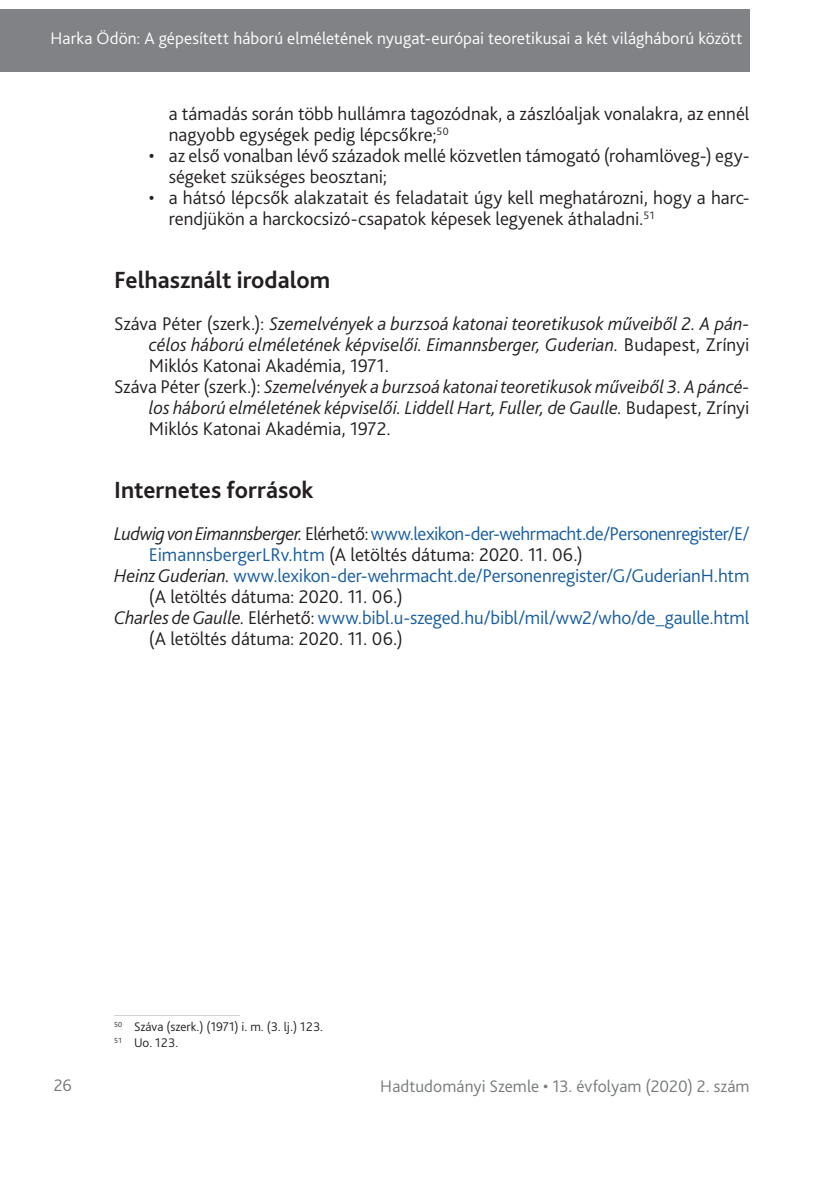
<style>
.page{position:relative;width:834px;height:1181px;background:#fff}
.page>*{position:absolute;margin:0;border:0;box-sizing:border-box;transform-origin:0 0}
._1_1__Head{font:700 24.5px "Bliss Pro";color:#231f20}
._6__Bibliography{font:italic 300 19.25px/21px "Bliss Pro";color:#231f20;text-align:justify}
._6__Bibliography-2{font:300 19.25px/21px "Bliss Pro";letter-spacing:-.005em;color:#175d9e}
.t1{font:300 19.25px/21px "Bliss Pro";color:#231f20}
.t2{font:300 17.5px "Bliss Pro";letter-spacing:.005em;color:#fff}
.t3{font:300 17.5px "Bliss Pro";letter-spacing:.005em;color:#767a7c}
.Lábjegyzet{font:300 13.12px "Bliss Pro";color:#231f20}
.s1{font-style:normal}
.s2{font-style:italic;color:#231f20}
.s3{color:#231f20}
</style>
<div class="page">
<div style="left:0;top:9px;width:749px;height:63px;background:#808285"></div>
<hr style="left:114px;top:1015px;width:126px;height:1px;background:#d1d2d4">
<p class="t2" style="left:51px;top:27px;width:693px">Harka Ödön: A gépesített háború elméletének nyugat-európai teoretikusai a két világháború között</p>
<p class="t1" style="left:169px;top:103px;width:582px">a támadás során több hullámra tagozódnak, a zászlóaljak vonalakra, az ennél nagyobb egységek pedig lépcsőkre;<sup>50</sup></p>
<p class="t1" style="left:169px;top:145px;width:582px;text-indent:-20px">• az első vonalban lévő századok mellé közvetlen támogató (rohamlöveg-) egy&shy;ségeket szükséges beosztani;</p>
<p class="t1" style="left:169px;top:187px;width:582px;text-indent:-20px">• a hátsó lépcsők alakzatait és feladatait úgy kell meghatározni, hogy a harc&shy;rendjükön a harckocsizó-csapatok képesek legyenek áthaladni.<sup>51</sup></p>
<p class="_1_1__Head" style="left:114px;top:265px;width:217px">Felhasznált irodalom</p>
<p class="_6__Bibliography" style="left:149px;top:313px;width:602px;text-indent:-35px"><span class="s1">Száva Péter (szerk.):</span> Szemelvények a burzsoá katonai teoretikusok műveiből 2. A pán&shy;célos háború elméletének képviselői. Eimannsberger, Guderian. <span class="s1">Budapest, Zrínyi Miklós Katonai Akadémia, 1971.</span></p>
<p class="_6__Bibliography" style="left:149px;top:376px;width:602px;text-indent:-35px"><span class="s1">Száva Péter (szerk.):</span> Szemelvények a burzsoá katonai teoretikusok műveiből 3. A páncé&shy;los háború elméletének képviselői. Liddell Hart, Fuller, de Gaulle. <span class="s1">Budapest, Zrínyi Miklós Katonai Akadémia, 1972.</span></p>
<p class="_1_1__Head" style="left:114px;top:475px;width:201px">Internetes források</p>
<p class="_6__Bibliography-2" style="left:149px;top:523px;width:602px;text-indent:-35px"><span class="s2">Ludwig von Eimannsberger.</span> <span class="s3">Elérhető:</span> www.lexikon-der-wehrmacht.de/Personenregister/E/<br>EimannsbergerLRv.htm <span class="s3">(A letöltés dátuma: 2020. 11. 06.)</span></p>
<p class="_6__Bibliography-2" style="left:149px;top:565px;width:602px;text-indent:-35px"><span class="s2">Heinz Guderian.</span> www.lexikon-der-wehrmacht.de/Personenregister/G/GuderianH.htm <span class="s3">(A letöltés dátuma: 2020. 11. 06.)</span></p>
<p class="_6__Bibliography-2" style="left:149px;top:607px;width:602px;text-indent:-35px"><span class="s2">Charles de Gaulle.</span> <span class="s3">Elérhető:</span> www.bibl.u-szeged.hu/bibl/mil/ww2/who/de_gaulle.html <span class="s3">(A letöltés dátuma: 2020. 11. 06.)</span></p>
<p class="Lábjegyzet" style="left:114px;top:1018px;width:210px"><sup>50</sup> Száva (szerk.) (1971) i. m. (3. lj.) 123.</p>
<p class="Lábjegyzet" style="left:114px;top:1034px;width:66px"><sup>51</sup> Uo. 123.</p>
<p class="t3" style="left:54px;top:1074px;width:20px">26</p>
<p class="t3" style="left:380px;top:1075px;width:371px">Hadtudományi Szemle • 13. évfolyam (2020) 2. szám</p>
</div>
